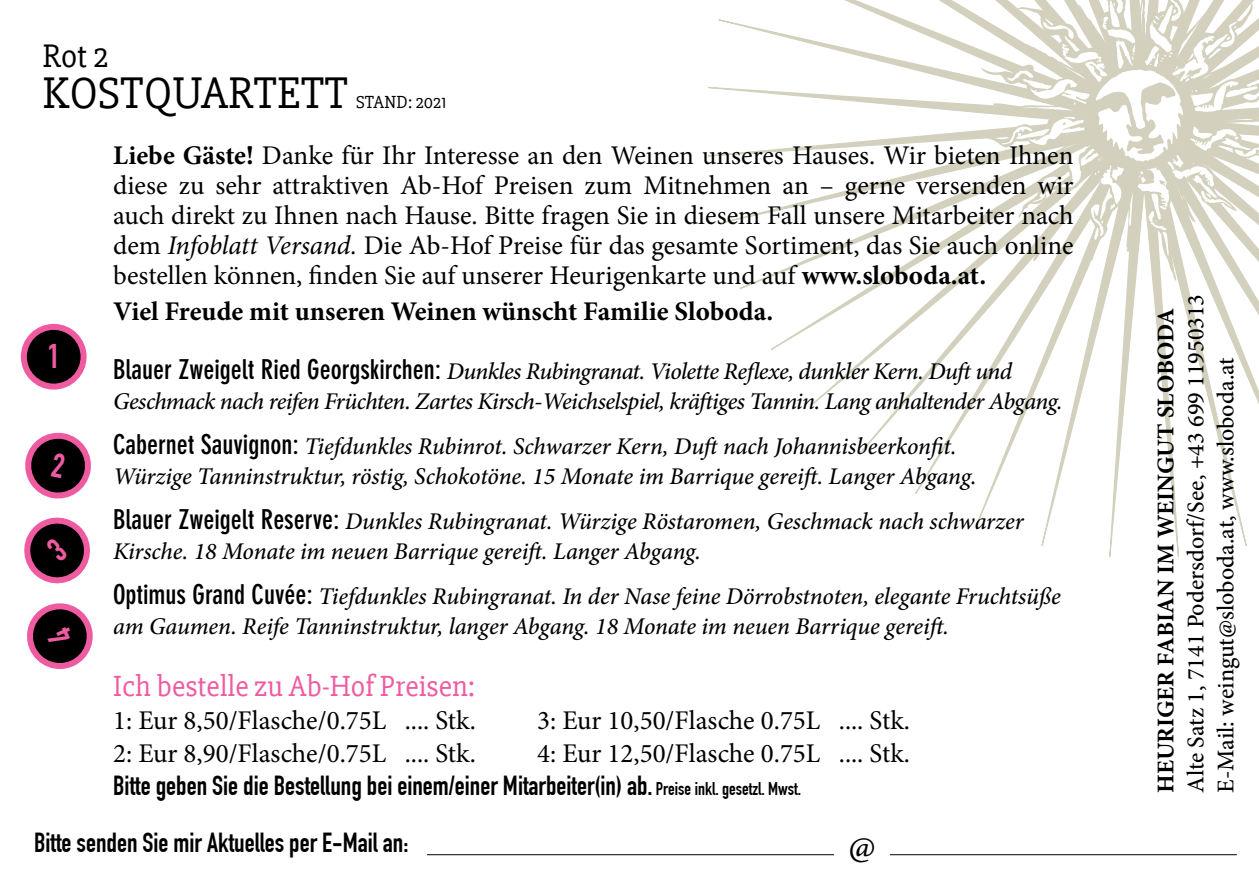
<style>
.page{position:relative;width:1259px;height:893px;background:#fff}
.page>*{position:absolute;margin:0;border:0;box-sizing:border-box;transform-origin:0 0}
.t1{font:45.6px "Slabo 27 px";color:#000}
.t2{font:36px "Minion Pro";color:#000}
.t3{font:33.6px "Slabo 27 px";color:#000}
.t4{font:700 33.6px "DIN Condensed";color:#ef5ba1}
.t5{font:30px "Slabo 27 px";color:#ef5ba1}
.t6{font:27px/30px "Minion Pro";color:#000;text-align:justify}
.t7{font:700 27px "DIN Condensed";color:#000}
.t8{font:700 27px "Minion Pro";color:#000}
.t9{font:italic 500 24px/30px "Minion Pro";letter-spacing:-.01em;color:#000}
.t10{font:italic 500 24px/30px "Minion Pro";letter-spacing:-.03em;color:#000}
.t11{font:500 24px/30px "Minion Pro";color:#000}
.t12{font:700 24px "Minion Pro";color:#000}
.t13{font:18px "Slabo 27 px";color:#000}
.s1{font-weight:700}
.s2{font-style:italic}
.s3{font-family:"DIN Neuzeit Grotesk";font-weight:700;font-style:normal;font-stretch:condensed;font-size:27px}
.s4{font-size:18px}
</style>
<div class="page">
<svg style="left:708px;top:0;width:551px;height:557px"></svg>
<svg style="left:975px;top:0;width:284px;height:284px"></svg>
<svg style="left:1001px;top:0;width:258px;height:256px"></svg>
<hr style="left:427px;top:854px;width:809px;height:1px;background:#000">
<div style="left:834px;top:832px;width:56px;height:52px;background:#fff"></div>
<div style="left:24px;top:327px;width:60px;height:60px;background:#000;border-radius:50%"></div>
<div style="left:21px;top:324px;width:66px;height:66px;border:6px solid #ef5ba1;border-radius:50%"></div>
<svg style="left:25px;top:432px;width:66px;height:67px"></svg>
<svg style="left:24px;top:517px;width:66px;height:67px"></svg>
<svg style="left:27px;top:603px;width:66px;height:66px"></svg>
<p class="t3" style="left:43px;top:37px;width:67px">Rot 2</p>
<h1 class="t1" style="left:43px;top:66px;width:307px">KOSTQUARTETT</h1>
<p class="t13" style="left:356px;top:92px;width:91px">STAND: 2021</p>
<p class="t4" style="left:47px;top:337px;width:14px">1</p>
<p class="t6" style="left:113px;top:141px;width:962px"><span class="s1">Liebe Gäste!</span> Danke für Ihr Interesse an den Weinen unseres Hauses. Wir bieten Ihnen diese zu sehr attraktiven Ab-Hof Preisen zum Mitnehmen an – gerne versenden wir auch direkt zu Ihnen nach Hause. Bitte fragen Sie in diesem Fall unsere Mitarbeiter nach dem <span class="s2">Infoblatt Versand.</span> Die Ab-Hof Preise für das gesamte Sortiment, das Sie auch online bestellen können, finden Sie auf unserer Heurigenkarte und auf <span class="s1">www.sloboda.at.</span></p>
<p class="t8" style="left:113px;top:293px;width:661px">Viel Freude mit unseren Weinen wünscht Familie Sloboda.</p>
<p class="t12" style="left:1148px;top:793px;width:487px;rotate:-90deg">HEURIGER FABIAN IM WEINGUT SLOBODA</p>
<p class="t10" style="left:113px;top:357px;width:951px"><span class="s3">Blauer Zweigelt Ried Georgskirchen:</span> Dunkles Rubingranat. Violette Reflexe, dunkler Kern. Duft und<br>Geschmack nach reifen Früchten. Zartes Kirsch-Weichselspiel, kräftiges Tannin. Lang anhaltender Abgang.</p>
<p class="t9" style="left:113px;top:432px;width:865px"><span class="s3">Cabernet Sauvignon:</span> Tiefdunkles Rubinrot. Schwarzer Kern, Duft nach Johannisbeerkonfit.<br>Würzige Tanninstruktur, röstig, Schokotöne. 15 Monate im Barrique gereift. Langer Abgang.</p>
<p class="t9" style="left:113px;top:507px;width:912px"><span class="s3">Blauer Zweigelt Reserve:</span> Dunkles Rubingranat. Würzige Röstaromen, Geschmack nach schwarzer<br>Kirsche. 18 Monate im neuen Barrique gereift. Langer Abgang.</p>
<p class="t9" style="left:113px;top:582px;width:949px"><span class="s3">Optimus Grand Cuvée:</span> Tiefdunkles Rubingranat. In der Nase feine Dörrobstnoten, elegante Fruchtsüße am Gaumen. Reife Tanninstruktur, langer Abgang. 18 Monate im neuen Barrique gereift.</p>
<p class="t5" style="left:113px;top:668px;width:364px">Ich bestelle zu Ab-Hof Preisen:</p>
<p class="t6" style="left:113px;top:705px;width:364px">1: Eur 8,50/Flasche/0.75L .... Stk.</p>
<p class="t6" style="left:537px;top:705px;width:374px">3: Eur 10,50/Flasche 0.75L .... Stk.</p>
<p class="t6" style="left:113px;top:738px;width:364px">2: Eur 8,90/Flasche/0.75L .... Stk.</p>
<p class="t6" style="left:537px;top:738px;width:374px">4: Eur 12,50/Flasche 0.75L .... Stk.</p>
<p class="t7" style="left:113px;top:769px;width:689px">Bitte geben Sie die Bestellung bei einem/einer Mitarbeiter(in) ab. <span class="s4">Preise inkl. gesetzl. Mwst.</span></p>
<p class="t11" style="left:1180px;top:793px;width:500px;rotate:-90deg">Alte Satz 1, 7141 Podersdorf/See, +43 699 11950313<br>E-Mail: weingut@sloboda.at, www.sloboda.at</p>
<p class="t7" style="left:34px;top:827px;width:376px">Bitte senden Sie mir Aktuelles per E-Mail an:</p>
<h2 class="t2" style="left:848px;top:823px;width:29px">@</h2>
</div>
